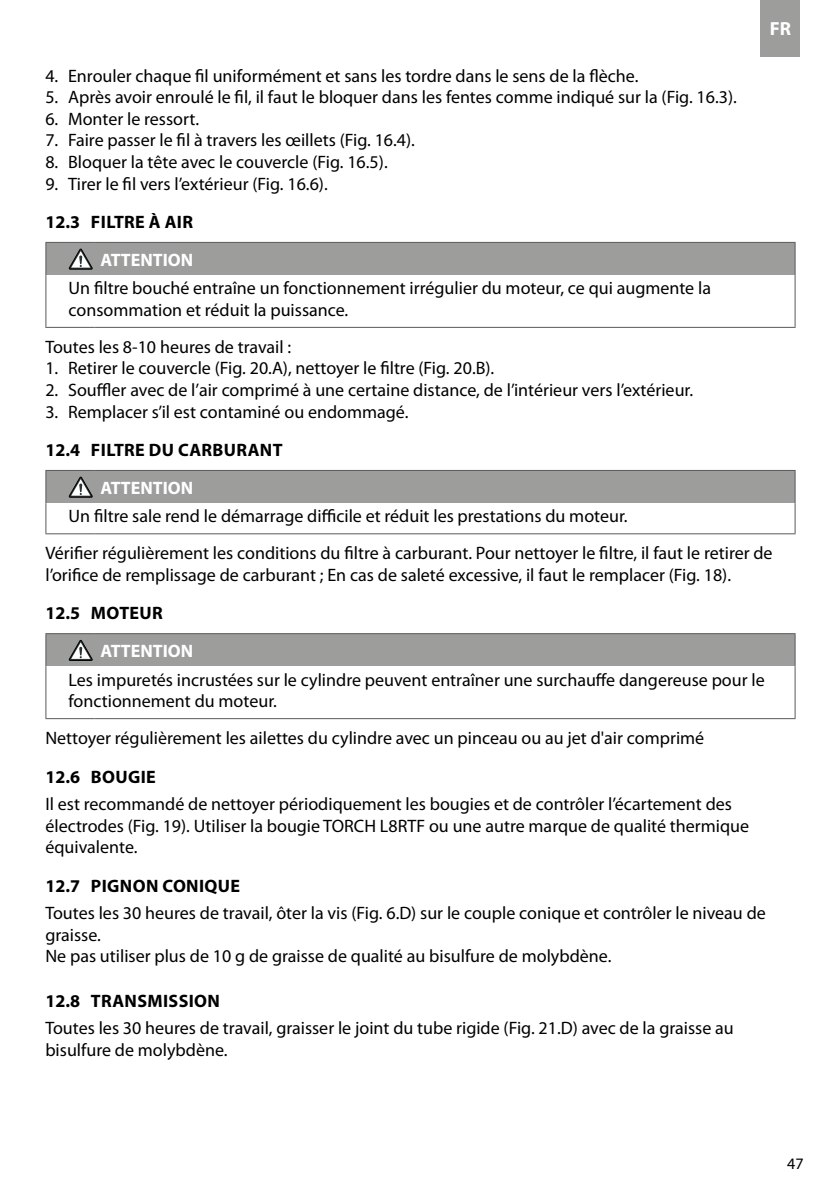
<style>
.page{position:relative;width:840px;height:1191px;background:#fff}
.page>*{position:absolute;margin:0;border:0;box-sizing:border-box;transform-origin:0 0}
.t1{font:700 19px "Myriad Pro";color:#fff}
.t2{font:18px/21.6px "Myriad Pro";color:#000}
.t3{font:700 18px "Myriad Pro";letter-spacing:.02em;color:#000}
.t4{font:700 18px "Myriad Pro";color:#fff}
.t5{font:16px "Myriad Pro";color:#000}
</style>
<div class="page">
<div style="left:760px;top:0;width:39px;height:57px;background:#9d9d9c"></div>
<hr style="left:45px;top:242px;width:50px;height:1px;background:#5a5a5b">
<hr style="left:45px;top:243px;width:1px;height:32px;background:#5a5a5b">
<hr style="left:95px;top:242px;width:700px;height:1px;background:#5a5a5b">
<hr style="left:794px;top:243px;width:1px;height:32px;background:#5a5a5b">
<hr style="left:45px;top:275px;width:1px;height:52px;background:#5a5a5b">
<hr style="left:794px;top:275px;width:1px;height:52px;background:#5a5a5b">
<hr style="left:45px;top:327px;width:50px;height:1px;background:#5a5a5b">
<hr style="left:95px;top:327px;width:700px;height:1px;background:#5a5a5b">
<div style="left:46px;top:242px;width:748px;height:33px;background:#9d9d9c"></div>
<hr style="left:45px;top:470px;width:50px;height:1px;background:#5a5a5b">
<hr style="left:45px;top:471px;width:1px;height:32px;background:#5a5a5b">
<hr style="left:95px;top:470px;width:700px;height:1px;background:#5a5a5b">
<hr style="left:794px;top:471px;width:1px;height:32px;background:#5a5a5b">
<hr style="left:45px;top:503px;width:1px;height:30px;background:#5a5a5b">
<hr style="left:794px;top:503px;width:1px;height:30px;background:#5a5a5b">
<hr style="left:45px;top:533px;width:50px;height:1px;background:#5a5a5b">
<hr style="left:95px;top:533px;width:700px;height:1px;background:#5a5a5b">
<div style="left:46px;top:470px;width:748px;height:33px;background:#9d9d9c"></div>
<hr style="left:45px;top:633px;width:50px;height:1px;background:#5a5a5b">
<hr style="left:45px;top:634px;width:1px;height:32px;background:#5a5a5b">
<hr style="left:95px;top:633px;width:700px;height:1px;background:#5a5a5b">
<hr style="left:794px;top:634px;width:1px;height:32px;background:#5a5a5b">
<hr style="left:45px;top:666px;width:1px;height:52px;background:#5a5a5b">
<hr style="left:794px;top:666px;width:1px;height:52px;background:#5a5a5b">
<hr style="left:45px;top:718px;width:50px;height:1px;background:#5a5a5b">
<hr style="left:95px;top:718px;width:700px;height:1px;background:#5a5a5b">
<svg style="left:46px;top:633px;width:748px;height:33px;background:#9a9a9a"></svg>
<p class="t1" style="left:769px;top:17px;width:23px">FR</p>
<p class="t2" style="left:45px;top:64px;width:594px">4. Enrouler chaque fil uniformément et sans les tordre dans le sens de la flèche.</p>
<p class="t2" style="left:45px;top:86px;width:692px">5. Après avoir enroulé le fil, il faut le bloquer dans les fentes comme indiqué sur la (Fig. 16.3).</p>
<p class="t2" style="left:45px;top:108px;width:155px">6. Monter le ressort.</p>
<p class="t2" style="left:45px;top:129px;width:371px">7. Faire passer le fil à travers les œillets (Fig. 16.4).</p>
<p class="t2" style="left:45px;top:151px;width:343px">8. Bloquer la tête avec le couvercle (Fig. 16.5).</p>
<p class="t2" style="left:45px;top:172px;width:284px">9. Tirer le fil vers l’extérieur (Fig. 16.6).</p>
<p class="t3" style="left:46px;top:210px;width:149px">12.3 FILTRE À AIR</p>
<p class="t4" style="left:100px;top:248px;width:94px">ATTENTION</p>
<p class="t2" style="left:69px;top:277px;width:643px">Un filtre bouché entraîne un fonctionnement irrégulier du moteur, ce qui augmente la consommation et réduit la puissance.</p>
<p class="t2" style="left:45px;top:336px;width:247px">Toutes les 8-10 heures de travail :</p>
<p class="t2" style="left:45px;top:357px;width:450px">1. Retirer le couvercle (Fig. 20.A), nettoyer le filtre (Fig. 20.B).</p>
<p class="t2" style="left:45px;top:379px;width:649px">2. Souffler avec de l’air comprimé à une certaine distance, de l’intérieur vers l’extérieur.</p>
<p class="t2" style="left:45px;top:400px;width:364px">3. Remplacer s’il est contaminé ou endommagé.</p>
<p class="t3" style="left:46px;top:438px;width:238px">12.4 FILTRE DU CARBURANT</p>
<p class="t4" style="left:100px;top:476px;width:94px">ATTENTION</p>
<p class="t2" style="left:45px;top:498px;width:728px;line-height:36.8px;text-indent:23px">Un filtre sale rend le démarrage difficile et réduit les prestations du moteur.<br>Vérifier régulièrement les conditions du filtre à carburant. Pour nettoyer le filtre, il faut le retirer de</p>
<p class="t2" style="left:45px;top:564px;width:686px">l’orifice de remplissage de carburant ; En cas de saleté excessive, il faut le remplacer (Fig. 18).</p>
<p class="t3" style="left:46px;top:601px;width:119px">12.5 MOTEUR</p>
<p class="t4" style="left:100px;top:639px;width:94px">ATTENTION</p>
<p class="t2" style="left:69px;top:668px;width:697px">Les impuretés incrustées sur le cylindre peuvent entraîner une surchauffe dangereuse pour le fonctionnement du moteur.</p>
<p class="t2" style="left:45px;top:727px;width:660px">Nettoyer régulièrement les ailettes du cylindre avec un pinceau ou au jet d'air comprimé</p>
<p class="t3" style="left:46px;top:765px;width:112px">12.6 BOUGIE</p>
<p class="t2" style="left:45px;top:793px;width:705px">Il est recommandé de nettoyer périodiquement les bougies et de contrôler l’écartement des électrodes (Fig. 19). Utiliser la bougie TORCH L8RTF ou une autre marque de qualité thermique équivalente.</p>
<p class="t3" style="left:46px;top:874px;width:196px">12.7 PIGNON CONIQUE</p>
<p class="t2" style="left:45px;top:902px;width:721px">Toutes les 30 heures de travail, ôter la vis (Fig. 6.D) sur le couple conique et contrôler le niveau de graisse.<br>Ne pas utiliser plus de 10 g de graisse de qualité au bisulfure de molybdène.</p>
<p class="t3" style="left:46px;top:988px;width:176px">12.8 TRANSMISSION</p>
<p class="t2" style="left:45px;top:1016px;width:689px">Toutes les 30 heures de travail, graisser le joint du tube rigide (Fig. 21.D) avec de la graisse au bisulfure de molybdène.</p>
<p class="t5" style="left:786px;top:1153px;width:18px">47</p>
</div>
